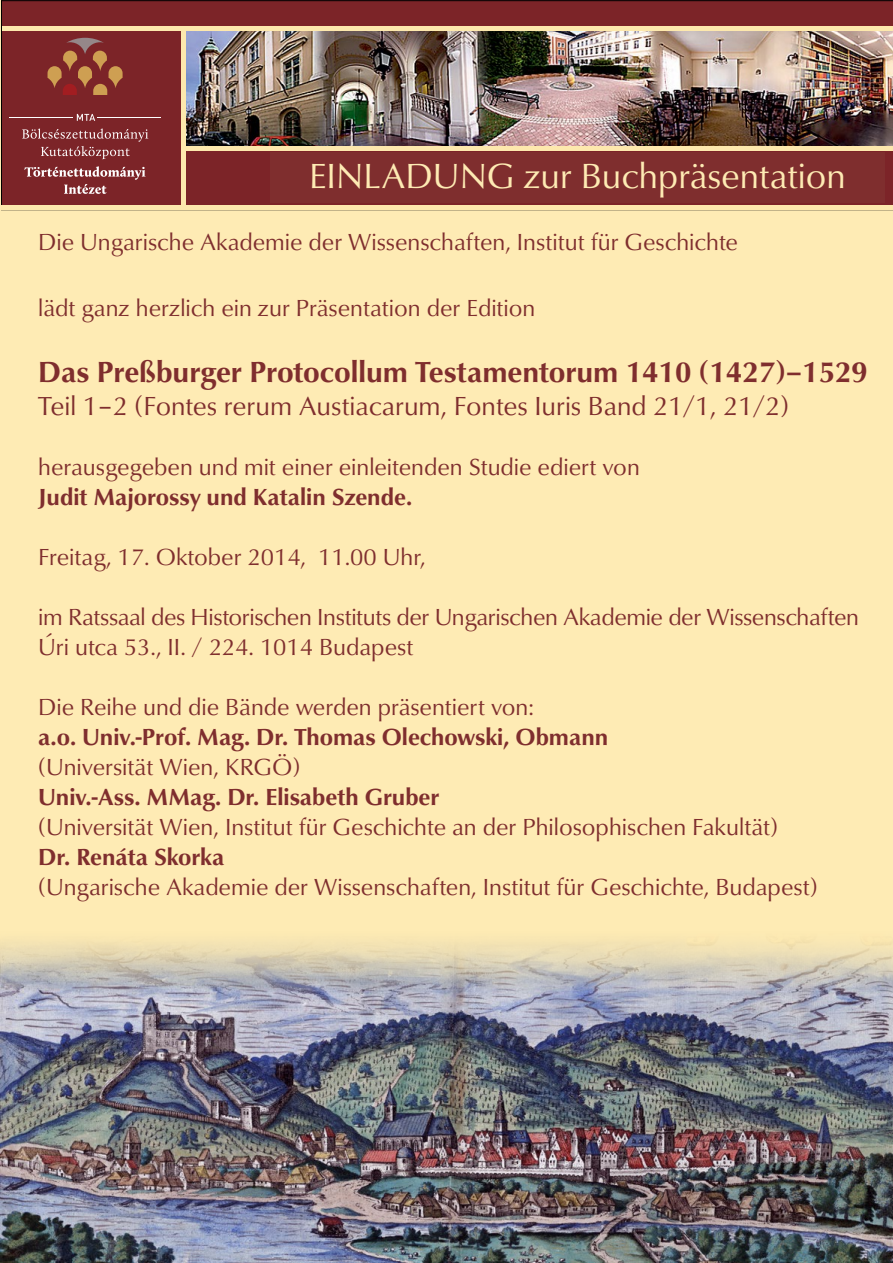
<style>
.page{position:relative;width:893px;height:1263px;background:#feebb4}
.page>*{position:absolute;margin:0;border:0;box-sizing:border-box;transform-origin:0 0}
.t1{font:36px "Classico URW";color:#feebb4}
.t2{font:700 30px "Classico URW";color:#7f2e2e}
.t3{font:27px "Classico URW";color:#7f2e2e}
.t4{font:24px/30px "Classico URW";color:#7f2e2e}
.t5{font:700 24px "Classico URW";color:#7f2e2e}
</style>
<div class="page">
<div style="left:1px;top:1px;width:892px;height:204px;background:#7c2428"></div>
<img style="left:186px;top:30px;width:707px;height:116px">
<hr style="left:2px;top:26px;width:891px;height:4px;background:#fde8ad">
<hr style="left:183px;top:146px;width:710px;height:4px;background:#fde8ad">
<div style="left:2px;top:205px;width:891px;height:5px;background:#fde8ad"></div>
<div style="left:181px;top:26px;width:5px;height:183px;background:#fde8ad"></div>
<svg style="left:48px;top:38px;width:75px;height:57px"></svg>
<svg style="left:77px;top:114px;width:18px;height:7px"></svg>
<svg style="left:22px;top:128px;width:126px;height:31px"></svg>
<hr style="left:9px;top:117px;width:64px;height:1px;background:#fff">
<hr style="left:98px;top:117px;width:63px;height:1px;background:#fff">
<svg style="left:24px;top:166px;width:122px;height:28px"></svg>
<div style="left:270px;top:153px;width:615px;height:50px;background:#7f2e2e"></div>
<img style="left:0;top:941px;width:893px;height:322px">
<h1 class="t1" style="left:309px;top:154px;width:538px">EINLADUNG zur Buchpräsentation</h1>
<p class="t4" style="left:38px;top:227px;width:701px">Die Ungarische Akademie der Wissenschaften, Institut für Geschichte</p>
<p class="t4" style="left:38px;top:293px;width:499px">lädt ganz herzlich ein zur Präsentation der Edition</p>
<p class="t2" style="left:38px;top:353px;width:831px">Das Preßburger Protocollum Testamentorum 1410 (1427)–1529</p>
<p class="t3" style="left:38px;top:389px;width:752px">Teil 1–2 (Fontes rerum Austiacarum, Fontes Iuris Band 21/1, 21/2)</p>
<p class="t4" style="left:38px;top:452px;width:603px">herausgegeben und mit einer einleitenden Studie ediert von</p>
<p class="t5" style="left:38px;top:482px;width:375px">Judit Majorossy und Katalin Szende.</p>
<p class="t4" style="left:38px;top:542px;width:389px">Freitag, 17. Oktober 2014, 11.00 Uhr,</p>
<p class="t4" style="left:38px;top:602px;width:822px">im Ratssaal des Historischen Instituts der Ungarischen Akademie der Wissenschaften<br>Úri utca 53., II. / 224. 1014 Budapest</p>
<p class="t4" style="left:38px;top:692px;width:497px">Die Reihe und die Bände werden präsentiert von:</p>
<p class="t5" style="left:38px;top:722px;width:572px">a.o. Univ.-Prof. Mag. Dr. Thomas Olechowski, Obmann</p>
<p class="t4" style="left:38px;top:752px;width:264px">(Universität Wien, KRGÖ)</p>
<p class="t5" style="left:38px;top:782px;width:403px">Univ.-Ass. MMag. Dr. Elisabeth Gruber</p>
<p class="t4" style="left:38px;top:812px;width:741px">(Universität Wien, Institut für Geschichte an der Philosophischen Fakultät)</p>
<p class="t5" style="left:38px;top:842px;width:188px">Dr. Renáta Skorka</p>
<p class="t4" style="left:38px;top:872px;width:781px">(Ungarische Akademie der Wissenschaften, Institut für Geschichte, Budapest)</p>
</div>
